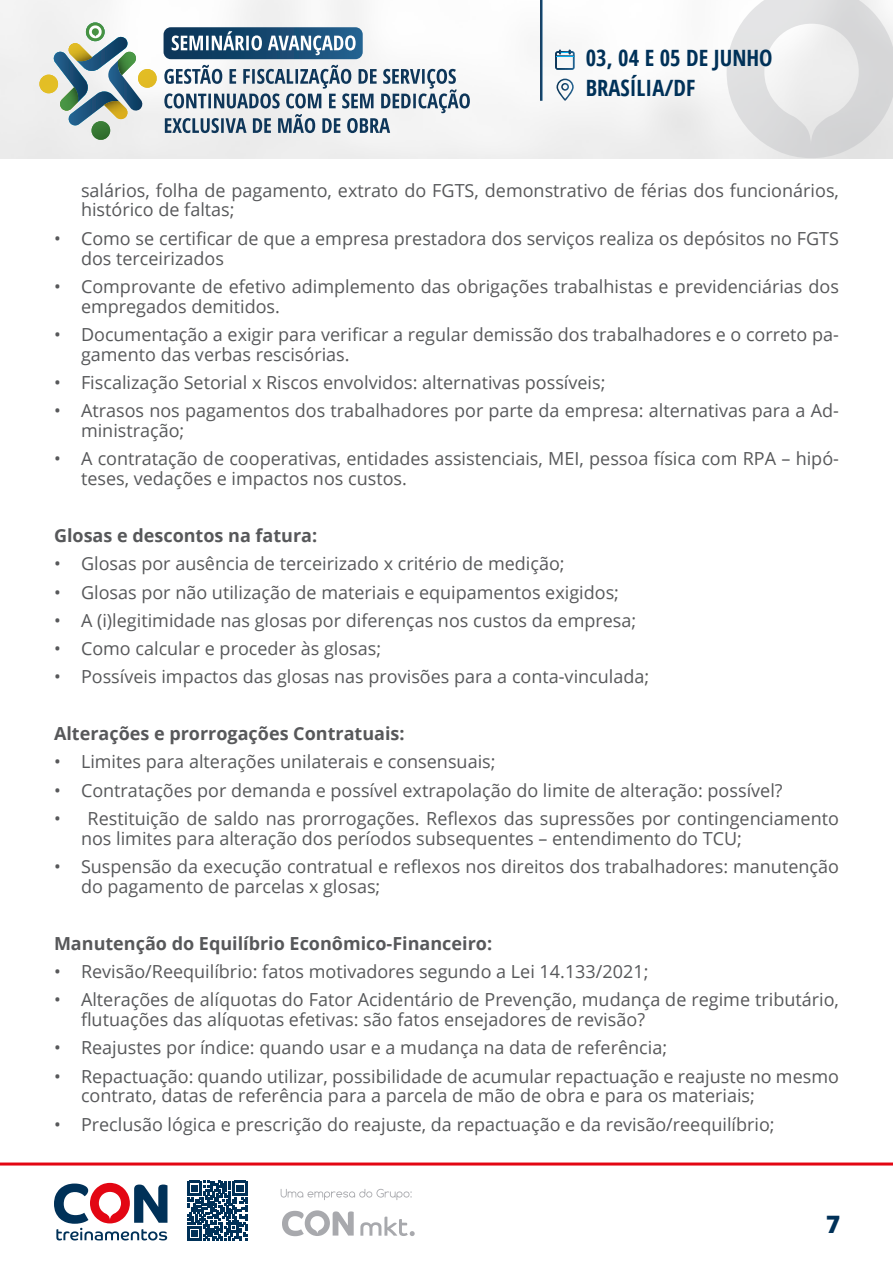
<style>
.page{position:relative;width:893px;height:1263px;background:#fff}
.page>*{position:absolute;margin:0;border:0;box-sizing:border-box;transform-origin:0 0}
.t1{font:800 24px "Open Sans";color:#003158}
.t2{font:700 condensed 22.5px/29.8px "Open Sans";color:#003158}
.t3{font:18px/19.8px "Open Sans";color:#57585a}
.List_Paragraph{font:700 18px "Open Sans";color:#57585a}
</style>
<div class="page">
<img style="left:0;top:0;width:893px;height:158px">
<svg style="left:0;top:1162px;width:893px;height:79px"></svg>
<svg style="left:281px;top:1189px;width:131px;height:11px"></svg>
<svg style="left:360px;top:1216px;width:55px;height:20px"></svg>
<svg style="left:282px;top:1210px;width:72px;height:26px"></svg>
<svg style="left:54px;top:1183px;width:113px;height:57px"></svg>
<svg style="left:187px;top:1181px;width:60px;height:60px"></svg>
<svg style="left:555px;top:49px;width:20px;height:21px"></svg>
<hr style="left:540px;top:0;width:3px;height:101px;background:#fff">
<svg style="left:556px;top:79px;width:18px;height:22px"></svg>
<svg style="left:39px;top:23px;width:118px;height:117px"></svg>
<div style="left:164px;top:27px;width:199px;height:32px;background:linear-gradient(to right,#083153,#23608d);border-radius:7px"></div>
<svg style="left:172px;top:31px;width:184px;height:24px"></svg>
<svg style="left:164px;top:65px;width:306px;height:68px"></svg>
<p class="t2" style="left:586px;top:43px;width:188px">03, 04 E 05 DE JUNHO<br>BRASÍLIA/DF</p>
<p class="t3" style="left:81px;top:180px;width:759px">salários, folha de pagamento, extrato do FGTS, demonstrativo de férias dos funcionários, histórico de faltas;</p>
<p class="t3" style="left:81px;top:228px;width:759px;text-indent:-27px">• Como se certificar de que a empresa prestadora dos serviços realiza os depósitos no FGTS dos terceirizados</p>
<p class="t3" style="left:81px;top:276px;width:759px;text-indent:-27px">• Comprovante de efetivo adimplemento das obrigações trabalhistas e previdenciárias dos empregados demitidos.</p>
<p class="t3" style="left:81px;top:324px;width:759px;text-indent:-27px">• Documentação a exigir para verificar a regular demissão dos trabalhadores e o correto pa&shy;gamento das verbas rescisórias.</p>
<p class="t3" style="left:54px;top:372px;width:553px">• Fiscalização Setorial x Riscos envolvidos: alternativas possíveis;</p>
<p class="t3" style="left:81px;top:400px;width:759px;text-indent:-27px">• Atrasos nos pagamentos dos trabalhadores por parte da empresa: alternativas para a Ad&shy;ministração;</p>
<p class="t3" style="left:81px;top:449px;width:759px;text-indent:-27px">• A contratação de cooperativas, entidades assistenciais, MEI, pessoa física com RPA – hipó&shy;teses, vedações e impactos nos custos.</p>
<p class="List_Paragraph" style="left:54px;top:523px;width:265px">Glosas e descontos na fatura:</p>
<p class="t3" style="left:54px;top:553px;width:512px">• Glosas por ausência de terceirizado x critério de medição;</p>
<p class="t3" style="left:54px;top:582px;width:567px">• Glosas por não utilização de materiais e equipamentos exigidos;</p>
<p class="t3" style="left:54px;top:610px;width:584px">• A (i)legitimidade nas glosas por diferenças nos custos da empresa;</p>
<p class="t3" style="left:54px;top:638px;width:329px">• Como calcular e proceder às glosas;</p>
<p class="t3" style="left:54px;top:666px;width:597px">• Possíveis impactos das glosas nas provisões para a conta-vinculada;</p>
<p class="List_Paragraph" style="left:54px;top:721px;width:352px">Alterações e prorrogações Contratuais:</p>
<p class="t3" style="left:54px;top:751px;width:443px">• Limites para alterações unilaterais e consensuais;</p>
<p class="t3" style="left:54px;top:780px;width:730px">• Contratações por demanda e possível extrapolação do limite de alteração: possível?</p>
<p class="t3" style="left:81px;top:808px;width:759px;text-indent:-27px">• Restituição de saldo nas prorrogações. Reflexos das supressões por contingenciamento nos limites para alteração dos períodos subsequentes – entendimento do TCU;</p>
<p class="t3" style="left:81px;top:856px;width:759px;text-indent:-27px">• Suspensão da execução contratual e reflexos nos direitos dos trabalhadores: manutenção do pagamento de parcelas x glosas;</p>
<p class="List_Paragraph" style="left:54px;top:930px;width:440px">Manutenção do Equilíbrio Econômico-Financeiro:</p>
<p class="t3" style="left:54px;top:961px;width:596px">• Revisão/Reequilíbrio: fatos motivadores segundo a Lei 14.133/2021;</p>
<p class="t3" style="left:81px;top:989px;width:759px;text-indent:-27px">• Alterações de alíquotas do Fator Acidentário de Prevenção, mudança de regime tributário, flutuações das alíquotas efetivas: são fatos ensejadores de revisão?</p>
<p class="t3" style="left:54px;top:1037px;width:615px">• Reajustes por índice: quando usar e a mudança na data de referência;</p>
<p class="t3" style="left:81px;top:1066px;width:759px;text-indent:-27px">• Repactuação: quando utilizar, possibilidade de acumular repactuação e reajuste no mesmo contrato, datas de referência para a parcela de mão de obra e para os materiais;</p>
<p class="t3" style="left:54px;top:1114px;width:722px">• Preclusão lógica e prescrição do reajuste, da repactuação e da revisão/reequilíbrio;</p>
<h1 class="t1" style="left:826px;top:1206px;width:16px">7</h1>
</div>
